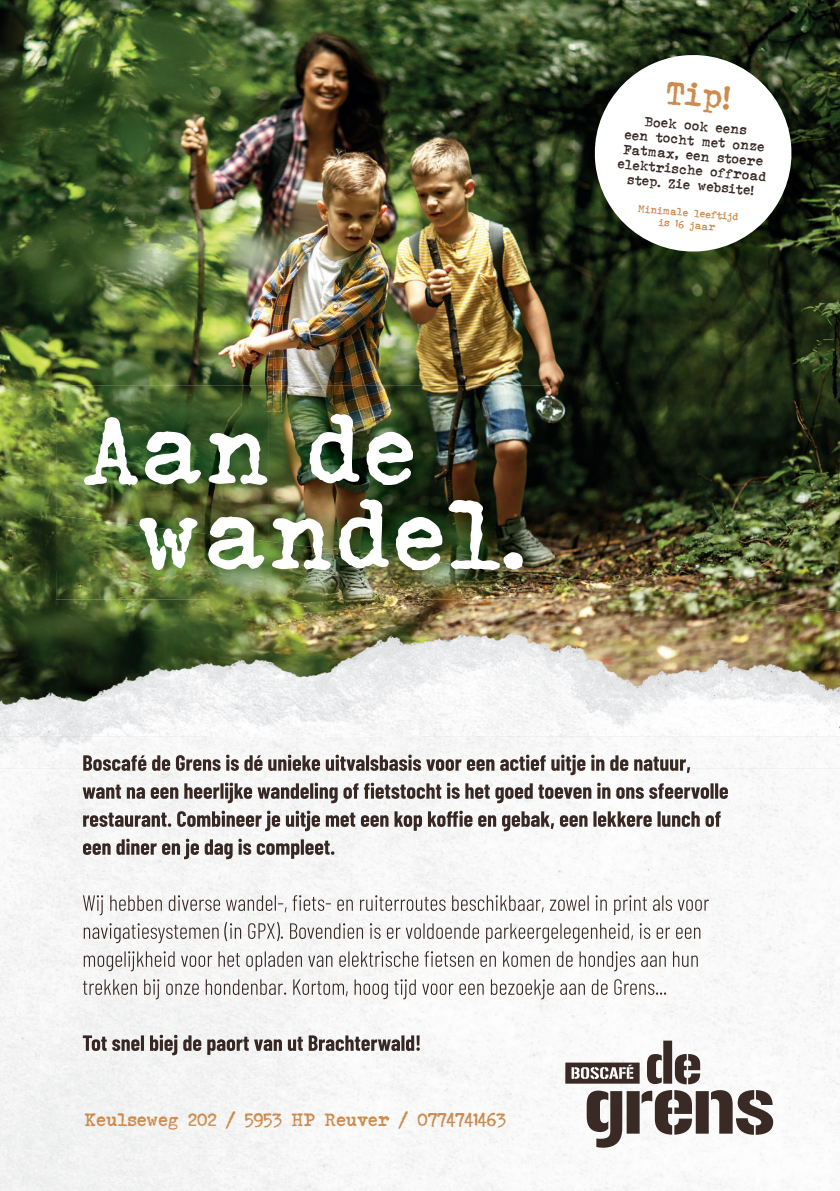
<style>
.page{position:relative;width:840px;height:1191px;background:#fff}
.page>*{position:absolute;margin:0;border:0;box-sizing:border-box;transform-origin:0 0}
.t1{font:700 94.6px/85.2px "John Doe";color:#fff}
.t2{font:700 32px "John Doe";color:#cd8b4d}
.t3{font:700 17.6px "John Doe";letter-spacing:-.025em;color:#cd8b4d}
.t4{font:700 13px/14.8px "John Doe";color:#392a26;text-align:center}
.t5{font:700 10px/12px "John Doe";color:#cd8b4d;text-align:center}
</style>
<div class="page">
<img style="left:0;top:0;width:839px;height:586px">
<img style="left:342px;top:768px;width:429px;height:423px">
<img style="left:771px;top:768px;width:68px;height:422px">
<img style="left:290px;top:1161px;width:246px;height:30px">
<img style="left:0;top:736px;width:839px;height:32px">
<img style="left:0;top:571px;width:209px;height:165px">
<img style="left:209px;top:599px;width:210px;height:137px">
<img style="left:419px;top:576px;width:211px;height:160px">
<img style="left:629px;top:586px;width:210px;height:150px">
<img style="left:0;top:515px;width:56px;height:56px">
<img style="left:83px;top:768px;width:607px;height:7px">
<img style="left:83px;top:754px;width:607px;height:14px">
<img style="left:83px;top:782px;width:645px;height:21px">
<img style="left:83px;top:810px;width:637px;height:21px">
<img style="left:83px;top:838px;width:251px;height:21px">
<img style="left:83px;top:895px;width:625px;height:20px">
<img style="left:84px;top:922px;width:617px;height:21px">
<img style="left:84px;top:951px;width:614px;height:20px">
<img style="left:83px;top:979px;width:582px;height:20px">
<img style="left:83px;top:1034px;width:336px;height:21px">
<img style="left:56px;top:385px;width:212px;height:130px">
<img style="left:268px;top:385px;width:212px;height:130px">
<img style="left:480px;top:385px;width:71px;height:130px">
<img style="left:56px;top:515px;width:495px;height:84px">
<img style="left:574px;top:35px;width:259px;height:258px">
<svg style="left:589px;top:50px;width:207px;height:207px"></svg>
<svg style="left:565px;top:1062px;width:74px;height:21px;background:#716764"></svg>
<svg style="left:646px;top:1040px;width:53px;height:44px"></svg>
<svg style="left:586px;top:1090px;width:186px;height:57px"></svg>
<h1 class="t1" style="left:135px;top:405px;width:392px;text-indent:-53px">Aan de wandel.</h1>
<h2 class="t2" style="left:667px;top:72px;width:67px;rotate:5deg">Tip!</h2>
<p class="t4" style="left:621px;top:111px;width:151px;rotate:5deg">Boek ook eens<br>een tocht met onze<br>Fatmax, een stoere elektrische offroad step. Zie website!</p>
<p class="t5" style="left:638px;top:202px;width:102px;rotate:5deg">Minimale leeftijd is 16 jaar</p>
<h3 class="t3" style="left:84px;top:1108px;width:423px">Keulseweg 202 / 5953 HP Reuver / 0774741463</h3>
</div>
